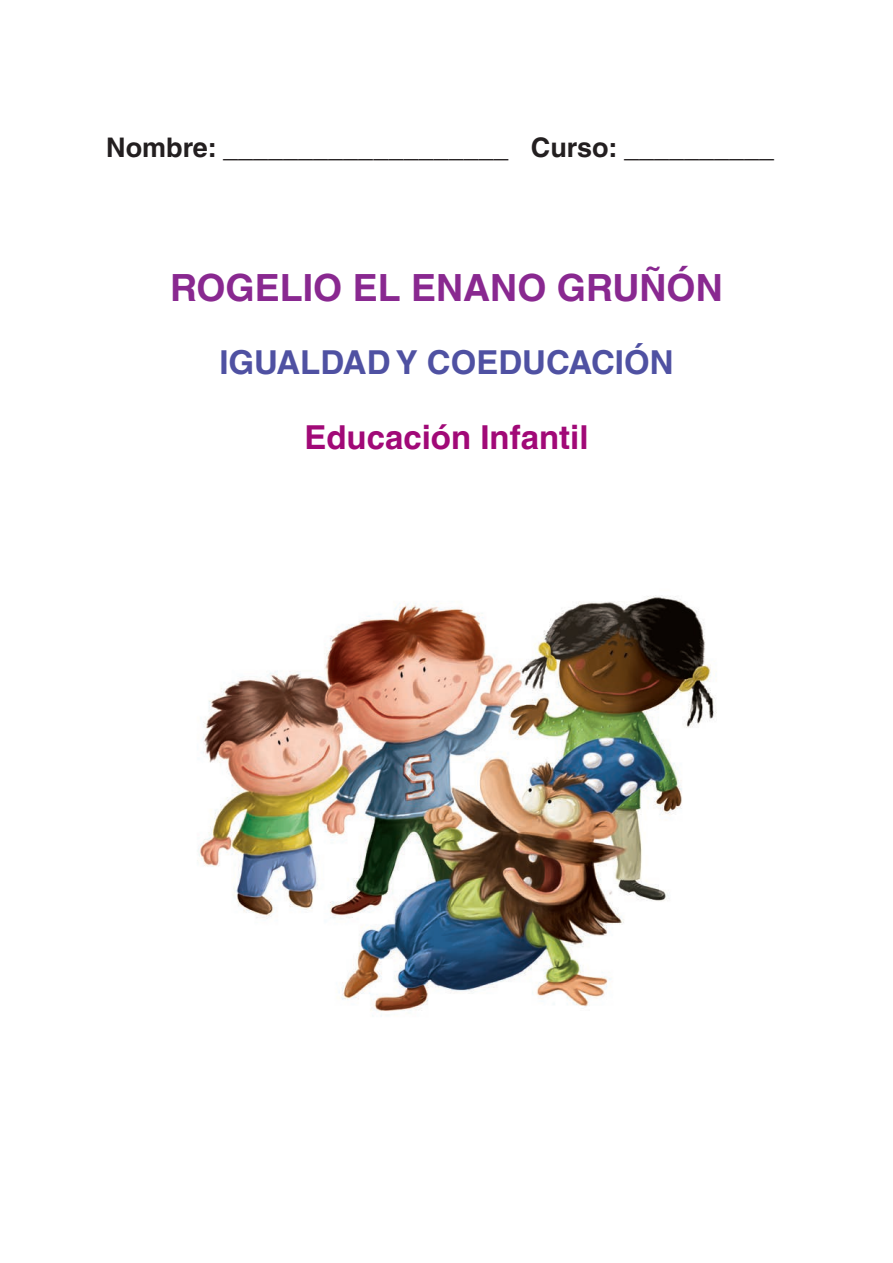
<style>
.page{position:relative;width:893px;height:1263px;background:#fff}
.page>*{position:absolute;margin:0;border:0;box-sizing:border-box;transform-origin:0 0}
.t1{font:700 37.5px "Helvetica LT Std";color:#892890}
.t2{font:700 33px "Helvetica LT Std";color:#4f51a2}
.t3{font:700 33px "Helvetica LT Std";color:#a10977}
.t4{font:700 27px "Helvetica LT Std";color:#231f20}
</style>
<div class="page">
<img style="left:197px;top:595px;width:520px;height:421px">
<p class="t4" style="left:106px;top:131px;width:669px">Nombre: ___________________ Curso: __________</p>
<h1 class="t1" style="left:170px;top:265px;width:554px">ROGELIO EL ENANO GRUÑÓN</h1>
<p class="t2" style="left:219px;top:343px;width:456px">IGUALDAD Y COEDUCACIÓN</p>
<p class="t3" style="left:304px;top:417px;width:286px">Educación Infantil</p>
</div>
